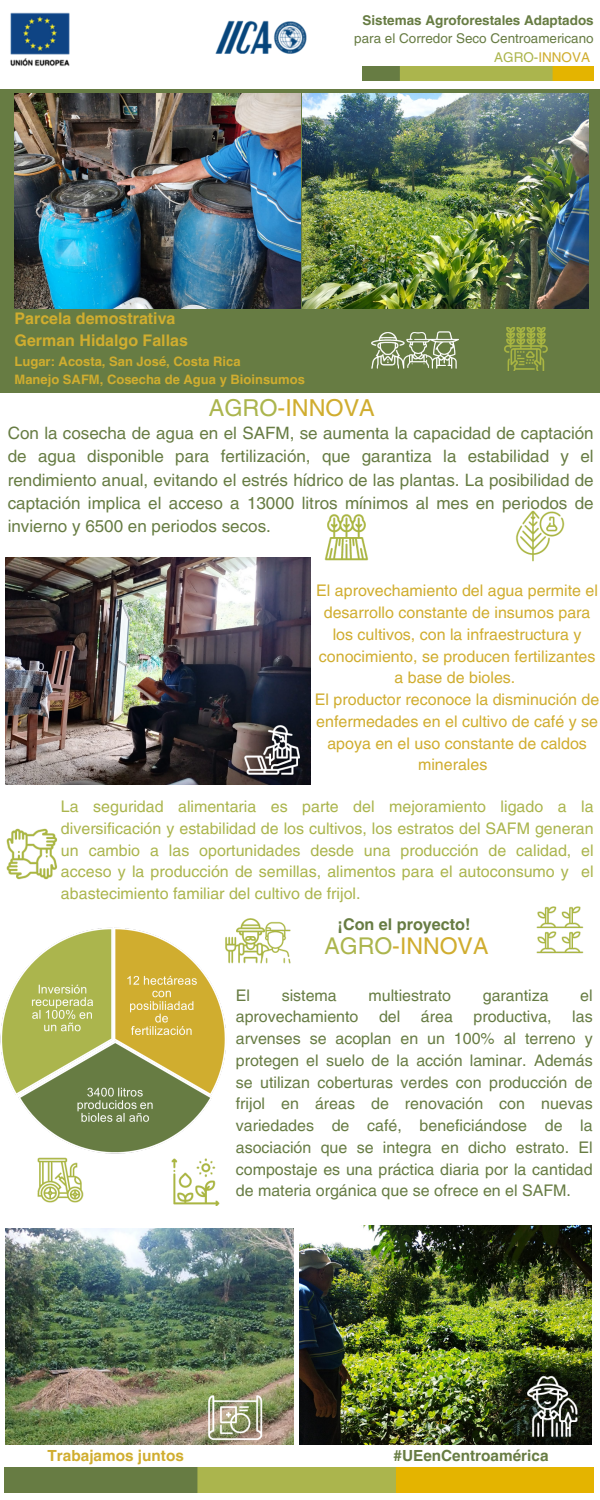
<style>
.page{position:relative;width:600px;height:1500px;background:#fff}
.page>*{position:absolute;margin:0;border:0;box-sizing:border-box;transform-origin:0 0}
.t1{font:23.3px "Helvetica LT Pro";color:#d0ad2f}
.t2{font:23.1px "Helvetica LT Pro";color:#d0ad2f}
.t3{font:17px/23.3px "Helvetica LT Pro";color:#677c43;text-align:justify}
.t4{font:700 16.2px "Helvetica LT Pro";color:#677c43}
.t5{font:16px/21.8px "Helvetica LT Pro";color:#677c43;text-align:justify}
.t6{font:16px/21.8px "Helvetica LT Pro";color:#abb54d;text-align:justify}
.t7{font:16px/21.8px "Helvetica LT Pro";color:#d0ad2f;text-align:center}
.t8{font:700 16px "Helvetica LT Pro";color:#d0ad2f}
.t9{font:700 15.3px "Helvetica LT Pro";color:#677c43}
.t10{font:700 15.3px "Helvetica LT Pro";color:#d0ad2f}
.t11{font:13.5px/18.8px "Helvetica LT Pro";color:#677c43;text-align:right}
.t12{font:13.5px "Helvetica LT Pro";color:#d0ad2f}
.t13{font:700 13px "Helvetica LT Pro";color:#d0ad2f}
.s1{font-weight:700}
.s2{color:#abb54d}
</style>
<div class="page">
<img style="left:215px;top:20px;width:92px;height:34px">
<img style="left:10px;top:12px;width:60px;height:54px">
<img style="left:5px;top:1467px;width:589px;height:26px">
<div style="left:0;top:89px;width:600px;height:303px;background:#677c43"></div>
<img style="left:15px;top:94px;width:573px;height:214px">
<img style="left:299px;top:1226px;width:292px;height:219px">
<img style="left:5px;top:558px;width:306px;height:226px">
<img style="left:5px;top:1228px;width:288px;height:216px">
<img style="left:173px;top:1167px;width:47px;height:39px">
<img style="left:37px;top:1167px;width:47px;height:36px">
<img style="left:504px;top:327px;width:44px;height:44px">
<img style="left:258px;top:921px;width:33px;height:43px">
<img style="left:363px;top:67px;width:231px;height:14px">
<img style="left:516px;top:510px;width:49px;height:51px">
<img style="left:6px;top:828px;width:51px;height:52px">
<img style="left:536px;top:906px;width:48px;height:48px">
<img style="left:324px;top:514px;width:45px;height:47px">
<img style="left:0;top:918px;width:258px;height:249px">
<img style="left:204px;top:1392px;width:60px;height:53px">
<img style="left:243px;top:724px;width:57px;height:52px">
<img style="left:371px;top:331px;width:88px;height:38px">
<img style="left:523px;top:1375px;width:57px;height:65px">
<p class="t11" style="left:354px;top:12px;width:241px"><span class="s1">Sistemas Agroforestales Adaptados </span>para el Corredor Seco Centroamericano</p>
<p class="t12" style="left:494px;top:52px;width:97px"><span class="s2">AGRO-</span>INNOVA</p>
<p class="t8" style="left:15px;top:313px;width:162px">Parcela demostrativa</p>
<p class="t8" style="left:15px;top:335px;width:175px">German Hidalgo Fallas</p>
<p class="t13" style="left:15px;top:356px;width:228px">Lugar: Acosta, San José, Costa Rica</p>
<p class="t13" style="left:15px;top:374px;width:292px">Manejo SAFM, Cosecha de Agua y Bioinsumos</p>
<p class="t1" style="left:209px;top:400px;width:167px"><span class="s2">AGRO</span>-INNOVA</p>
<p class="t3" style="left:8px;top:423px;width:588px">Con la cosecha de agua en el SAFM, se aumenta la capacidad de captación de agua disponible para fertilización, que garantiza la estabilidad y el rendimiento anual, evitando el estrés hídrico de las plantas. La posibilidad de captación implica el acceso a 13000 litros mínimos al mes en periodos de invierno y 6500 en periodos secos.</p>
<p class="t7" style="left:316px;top:581px;width:283px">El aprovechamiento del agua permite el desarrollo constante de insumos para los cultivos, con la infraestructura y conocimiento, se producen fertilizantes a base de bioles.</p>
<p class="t7" style="left:315px;top:690px;width:286px">El productor reconoce la disminución de enfermedades en el cultivo de café y se apoya en el uso constante de caldos minerales</p>
<p class="t6" style="left:61px;top:797px;width:534px">La seguridad alimentaria es parte del mejoramiento ligado a la diversificación y estabilidad de los cultivos, los estratos del SAFM generan un cambio a las oportunidades desde una producción de calidad, el acceso y la producción de semillas, alimentos para el autoconsumo y el abastecimiento familiar del cultivo de frijol.</p>
<p class="t4" style="left:338px;top:918px;width:134px">¡Con el proyecto!</p>
<p class="t2" style="left:324px;top:937px;width:165px"><span class="s2">AGRO</span>-INNOVA</p>
<p class="t5" style="left:236px;top:986px;width:16px">El</p>
<p class="t5" style="left:282px;top:986px;width:57px">sistema</p>
<p class="t5" style="left:368px;top:986px;width:84px">multiestrato</p>
<p class="t5" style="left:483px;top:986px;width:67px">garantiza</p>
<p class="t5" style="left:580px;top:986px;width:14px">el</p>
<p class="t5" style="left:236px;top:1007px;width:124px">aprovechamiento</p>
<p class="t5" style="left:379px;top:1007px;width:23px">del</p>
<p class="t5" style="left:421px;top:1007px;width:34px">área</p>
<p class="t5" style="left:473px;top:1007px;width:80px">productiva,</p>
<p class="t5" style="left:236px;top:1007px;width:358px;text-indent:336px">las arvenses se acoplan en un 100% al terreno y protegen el suelo de la acción laminar. Además se utilizan coberturas verdes con producción de frijol en áreas de renovación con nuevas variedades de café, beneficiándose de la asociación que se integra en dicho estrato. El compostaje es una práctica diaria por la cantidad de materia orgánica que se ofrece en el SAFM.</p>
<p class="t10" style="left:48px;top:1450px;width:138px">Trabajamos juntos</p>
<p class="t9" style="left:394px;top:1450px;width:157px">#UEenCentroamérica</p>
</div>
